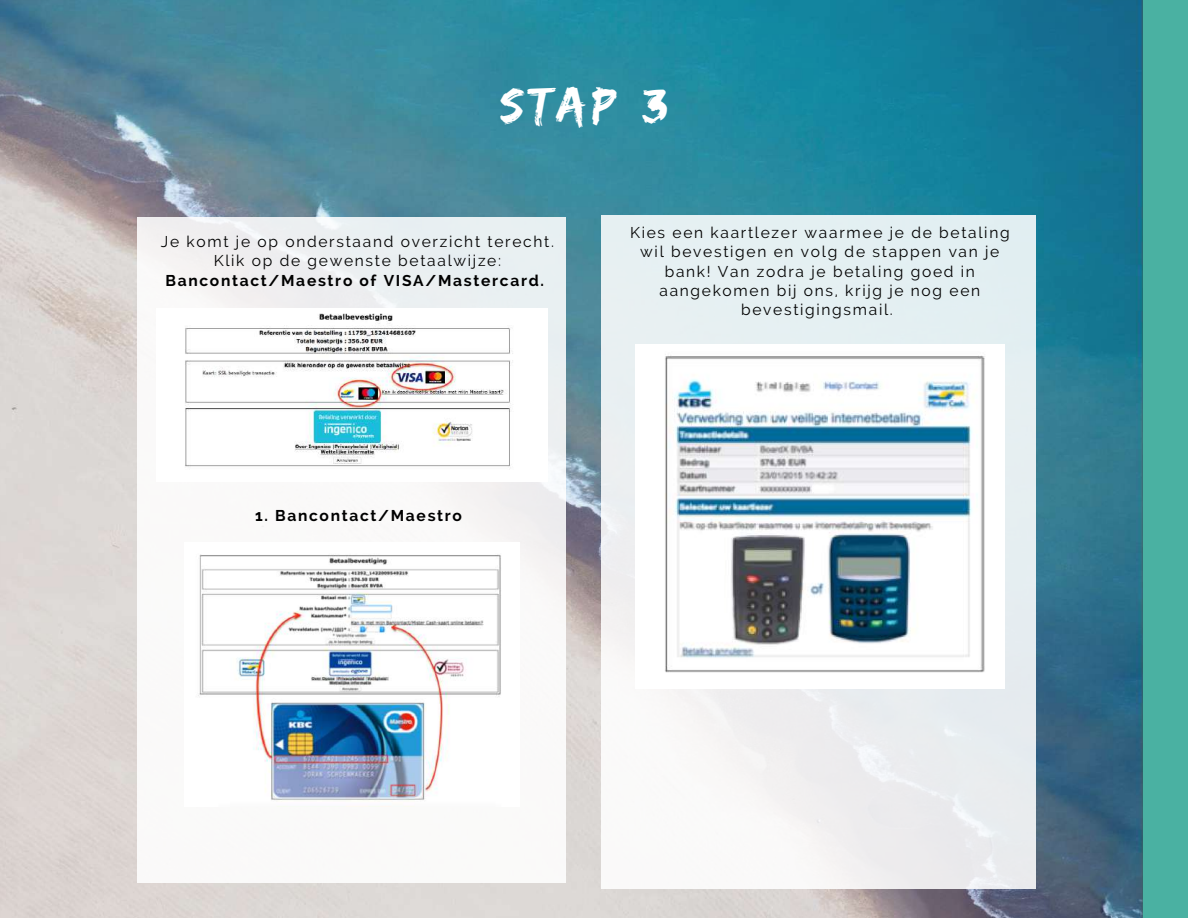
<style>
.page{position:relative;width:1188px;height:918px;background:#fff}
.page>*{position:absolute;margin:0;border:0;box-sizing:border-box;transform-origin:0 0}
.t1{font:49.8px "Edo SZ";color:#fff}
.t2{font:15.6px/19.2px "Raleway";letter-spacing:.11em;color:#000;text-align:center}
.t3{font:700 15.6px "Raleway";letter-spacing:.11em;color:#000}
</style>
<div class="page">
<img style="left:0;top:0;width:1188px;height:918px">
<div style="left:137px;top:217px;width:429px;height:666px;background:linear-gradient(to right,#f8f7f7,#f1f4f5)"></div>
<div style="left:602px;top:215px;width:434px;height:674px;background:linear-gradient(to right,#f4f6f6,#e4ebef)"></div>
<img style="left:156px;top:308px;width:392px;height:174px">
<img style="left:184px;top:542px;width:336px;height:265px">
<img style="left:636px;top:344px;width:369px;height:344px">
<h1 class="t1" style="left:500px;top:76px;width:169px">STAP 3</h1>
<p class="t2" style="left:161px;top:232px;width:395px">Je komt je op onderstaand overzicht terecht.<br>Klik op de gewenste betaalwijze:</p>
<p class="t3" style="left:165px;top:271px;width:380px">Bancontact/Maestro of VISA/Mastercard.</p>
<p class="t3" style="left:255px;top:506px;width:208px">1. Bancontact/Maestro</p>
<p class="t2" style="left:630px;top:223px;width:381px">Kies een kaartlezer waarmee je de betaling wil bevestigen en volg de stappen van je bank! Van zodra je betaling goed in aangekomen bij ons, krijg je nog een bevestigingsmail.</p>
</div>
